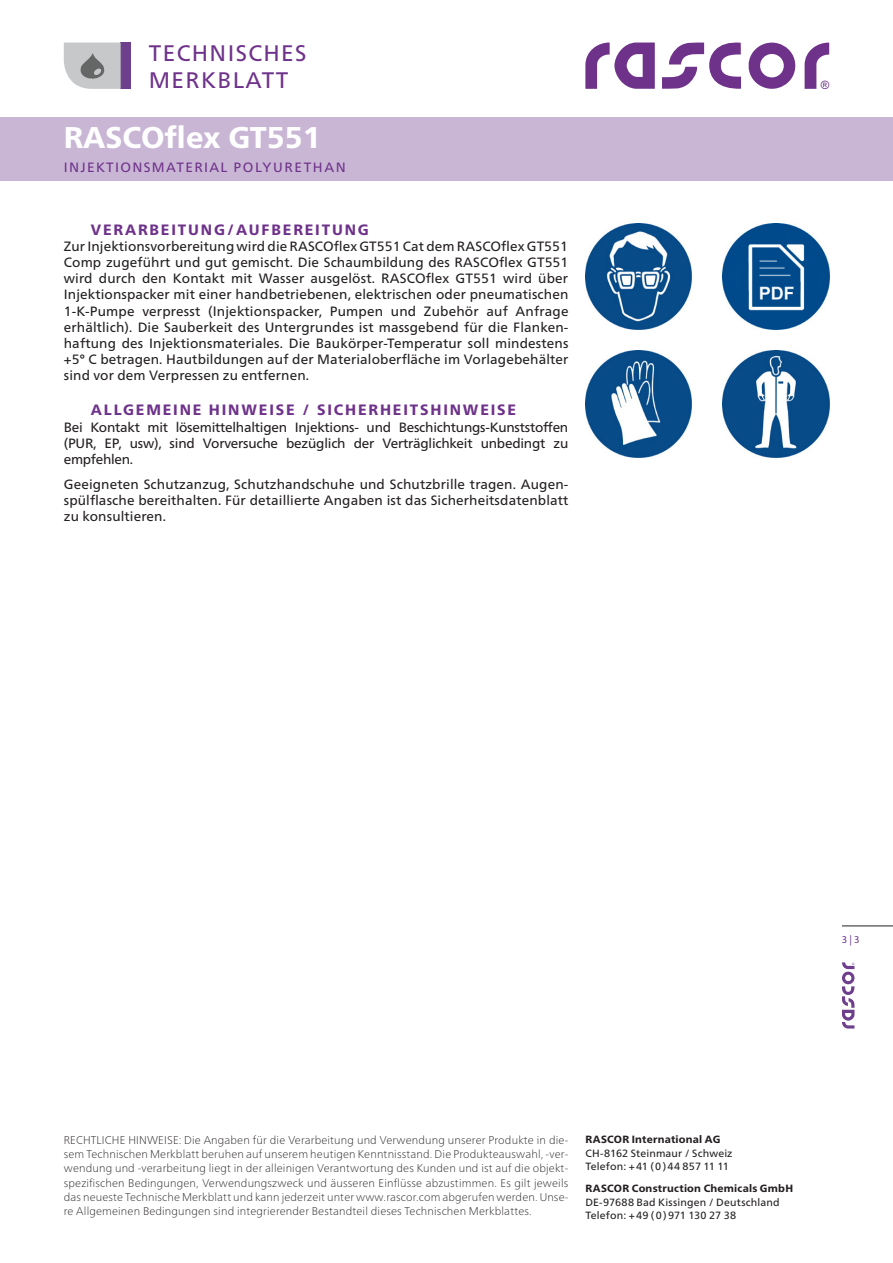
<style>
.page{position:relative;width:893px;height:1263px;background:#fff}
.page>*{position:absolute;margin:0;border:0;box-sizing:border-box;transform-origin:0 0}
.t1{font:800 30px "Frutiger Neue LT Pro";color:#fff}
.t2{font:22.5px/27px "Frutiger Neue LT Pro";letter-spacing:.06em;color:#6e328a}
.t3{font:800 15px "Frutiger Neue LT Pro";letter-spacing:.12em;color:#6e328a}
.t4{font:13.5px/16.2px "Frutiger Neue LT Pro";letter-spacing:.01em;color:#231f20;text-align:justify}
.t5{font:13.5px "Frutiger Neue LT Pro";letter-spacing:.1em;color:#6e328a}
.t6{font:11.55px "Arial";color:#6e328a}
.t7{font:100 11.25px/14.2px "Frutiger Neue LT Pro";letter-spacing:.015em;color:#231f20;text-align:justify}
.t8{font:10.5px/13.5px "Frutiger Neue LT Pro";letter-spacing:.015em;color:#231f20}
.t9{font:800 10.5px "Frutiger Neue LT Pro";letter-spacing:.02em;color:#231f20}
.t10{font:10.5px "Myriad Pro";color:#6e328a}
.t11{font:3.15px "Arial";color:#6d3f8d}
</style>
<div class="page">
<div style="left:0;top:117px;width:893px;height:64px;background:#c9b6d5"></div>
<svg style="left:805px;top:43px;width:24px;height:46px"></svg>
<svg style="left:585px;top:43px;width:70px;height:46px"></svg>
<svg style="left:662px;top:43px;width:133px;height:46px"></svg>
<div style="left:121px;top:43px;width:10px;height:46px;background:#6d3f8d"></div>
<svg style="left:64px;top:43px;width:57px;height:46px;background:#bcbdbf"></svg>
<hr style="left:842px;top:926px;width:51px;height:1px;background:#231f20">
<svg style="left:842px;top:962px;width:12px;height:66px"></svg>
<img style="left:585px;top:223px;width:107px;height:107px">
<img style="left:585px;top:351px;width:107px;height:106px">
<img style="left:723px;top:351px;width:106px;height:106px">
<img style="left:723px;top:223px;width:106px;height:107px">
<h2 class="t2" style="left:149px;top:39px;width:159px">TECHNISCHES<br>MERKBLATT</h2>
<h1 class="t1" style="left:64px;top:120px;width:259px">RASCOflex GT551</h1>
<p class="t5" style="left:64px;top:159px;width:284px">INJEKTIONSMATERIAL POLYURETHAN</p>
<p class="t3" style="left:91px;top:220px;width:280px">VERARBEITUNG/AUFBEREITUNG</p>
<p class="t4" style="left:64px;top:238px;width:506px">Zur Injektionsvorbereitung wird die RASCOflex GT551 Cat dem RASCOflex GT551<br>Comp zugeführt und gut gemischt. Die Schaumbildung des RASCOflex GT551 wird durch den Kontakt mit Wasser ausgelöst. RASCOflex GT551 wird über Injektionspacker mit einer handbetriebenen, elektrischen oder pneumatischen 1-K-Pumpe verpresst (Injektionspacker, Pumpen und Zubehör auf Anfrage erhältlich). Die Sauberkeit des Untergrundes ist massgebend für die Flanken&shy;haftung des Injektionsmateriales. Die Baukörper-Temperatur soll mindestens +5° C betragen. Hautbildungen auf der Materialoberfläche im Vorlagebehälter sind vor dem Verpressen zu entfernen.</p>
<p class="t3" style="left:91px;top:401px;width:427px">ALLGEMEINE HINWEISE / SICHERHEITSHINWEISE</p>
<p class="t4" style="left:64px;top:419px;width:506px">Bei Kontakt mit lösemittelhaltigen Injektions- und Beschichtungs-Kunststoffen (PUR, EP, usw), sind Vorversuche bezüglich der Verträglichkeit unbedingt zu empfehlen.</p>
<p class="t4" style="left:64px;top:476px;width:506px">Geeigneten Schutzanzug, Schutzhandschuhe und Schutzbrille tragen. Augen&shy;spülflasche bereithalten. Für detaillierte Angaben ist das Sicherheitsdatenblatt zu konsultieren.</p>
<p class="t6" style="left:821px;top:77px;width:10px">®</p>
<p class="t10" style="left:842px;top:933px;width:19px">3 | 3</p>
<p class="t11" style="left:851px;top:965px;width:4px;rotate:-90deg">®</p>
<p class="t7" style="left:64px;top:1133px;width:506px">RECHTLICHE HINWEISE: Die Angaben für die Verarbeitung und Verwendung unserer Produkte in die&shy;sem Technischen Merkblatt beruhen auf unserem heutigen Kenntnisstand. Die Produkteauswahl, -ver&shy;wendung und -verarbeitung liegt in der alleinigen Verantwortung des Kunden und ist auf die objekt&shy;spezifischen Bedingungen, Verwendungszweck und äusseren Einflüsse abzustimmen. Es gilt jeweils das neueste Technische Merkblatt und kann jederzeit unter www.rascor.com abgerufen werden. Unse&shy;re Allgemeinen Bedingungen sind integrierender Bestandteil dieses Technischen Merkblattes.</p>
<p class="t9" style="left:585px;top:1133px;width:137px">RASCOR International AG</p>
<p class="t8" style="left:585px;top:1146px;width:149px">CH-8162 Steinmaur / Schweiz<br>Telefon: +41 (0)44 857 11 11</p>
<p class="t9" style="left:585px;top:1182px;width:209px">RASCOR Construction Chemicals GmbH</p>
<p class="t8" style="left:585px;top:1195px;width:196px">DE-97688 Bad Kissingen / Deutschland<br>Telefon: +49 (0)971 130 27 38</p>
</div>
